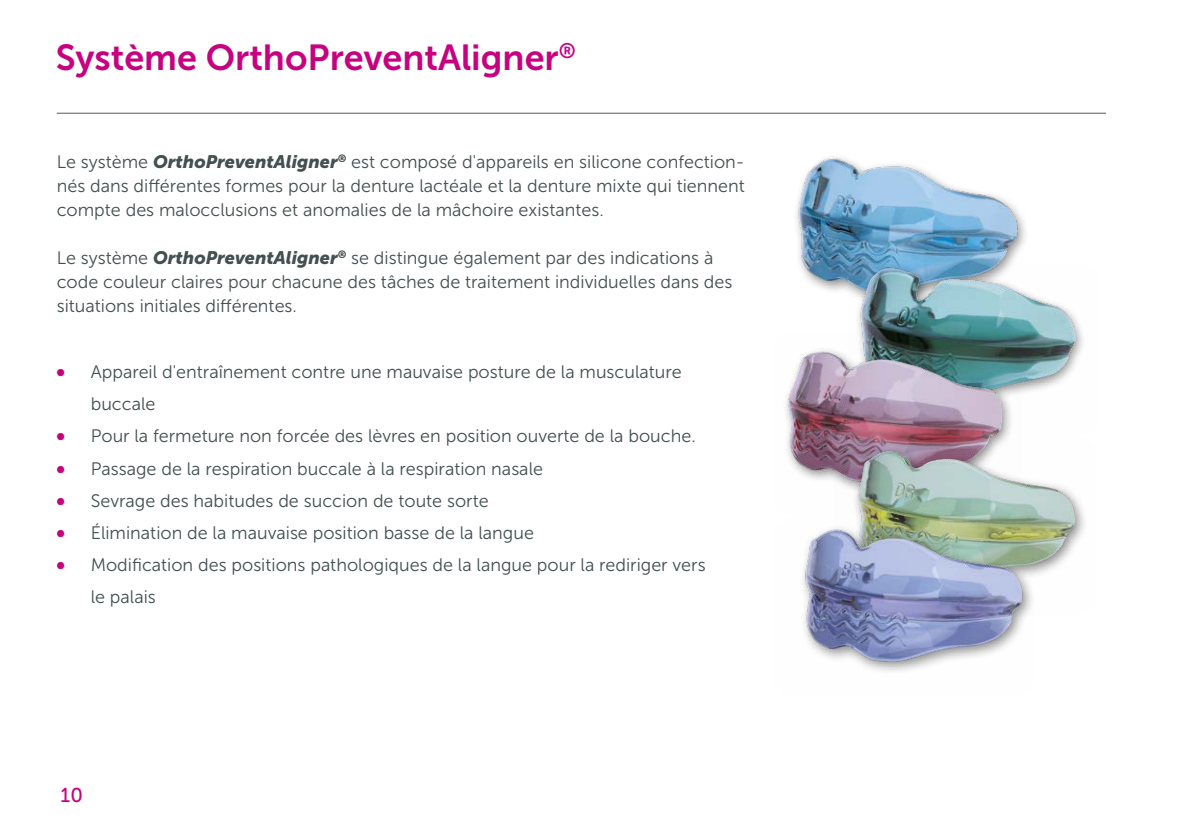
<style>
.page{position:relative;width:1191px;height:840px;background:#fff}
.page>*{position:absolute;margin:0;border:0;box-sizing:border-box;transform-origin:0 0}
.t1{font:36px "Museo Sans 700";color:#c7027f}
.t2{font:20px "Museo Sans 500";color:#c7027f}
.t3{font:18px/24px "Museo Sans 300";color:#444f50}
.s1{font-family:"Museo Sans 900";font-style:italic}
.s2{color:#c7027f}
</style>
<div class="page">
<hr style="left:57px;top:113px;width:1049px;height:1px;background:#575756">
<img style="left:796px;top:157px;width:228px;height:134px">
<img style="left:847px;top:264px;width:236px;height:128px">
<img style="left:786px;top:332px;width:236px;height:148px">
<img style="left:833px;top:436px;width:252px;height:139px">
<img style="left:802px;top:516px;width:233px;height:155px">
<h1 class="t1" style="left:56px;top:37px;width:521px">Système OrthoPreventAligner<sup>®</sup></h1>
<p class="t3" style="left:57px;top:150px;width:689px;text-align:justify">Le système <span class="s1">OrthoPreventAligner</span><sup>®</sup> est composé d'appareils en silicone confection&shy;nés dans différentes formes pour la denture lactéale et la denture mixte qui tiennent compte des malocclusions et anomalies de la mâchoire existantes.</p>
<p class="t3" style="left:57px;top:246px;width:677px">Le système <span class="s1">OrthoPreventAligner</span><sup>®</sup> se distingue également par des indications à code couleur claires pour chacune des tâches de traitement individuelles dans des situations initiales différentes.</p>
<p class="t3" style="left:91px;top:356px;width:592px;line-height:32px;text-indent:-34px"><span class="s2">●</span> Appareil d'entraînement contre une mauvaise posture de la musculature buccale</p>
<p class="t3" style="left:57px;top:424px;width:640px"><span class="s2">●</span> Pour la fermeture non forcée des lèvres en position ouverte de la bouche.</p>
<p class="t3" style="left:57px;top:456px;width:488px"><span class="s2">●</span> Passage de la respiration buccale à la respiration nasale</p>
<p class="t3" style="left:57px;top:488px;width:433px"><span class="s2">●</span> Sevrage des habitudes de succion de toute sorte</p>
<p class="t3" style="left:57px;top:520px;width:479px"><span class="s2">●</span> Élimination de la mauvaise position basse de la langue</p>
<p class="t3" style="left:91px;top:548px;width:616px;line-height:32px;text-indent:-34px"><span class="s2">●</span> Modification des positions pathologiques de la langue pour la rediriger vers le palais</p>
<p class="t2" style="left:61px;top:783px;width:24px">10</p>
</div>
